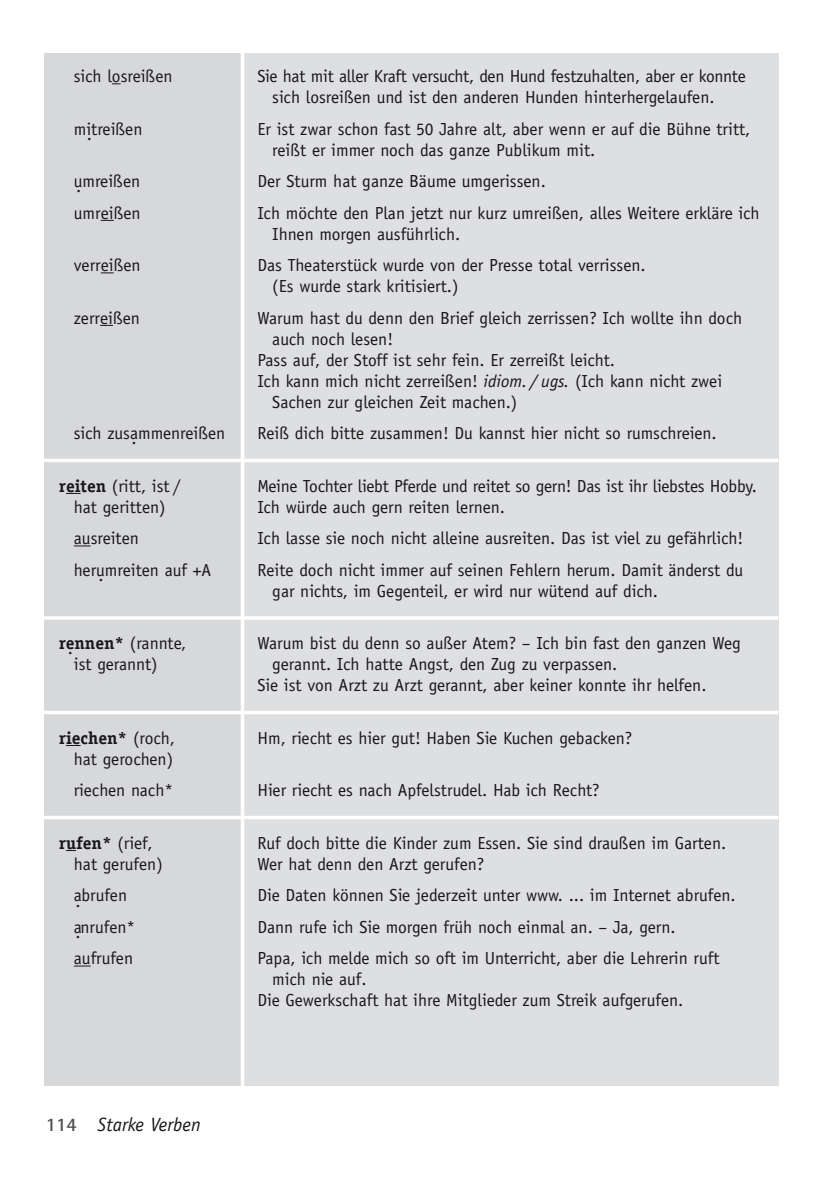
<style>
.page{position:relative;width:822px;height:1178px;background:#fff}
.page>*{position:absolute;margin:0;border:0;box-sizing:border-box;transform-origin:0 0}
.t1{font:italic 19.25px "Officina Sans";color:#1a171b}
.t2{font:17.5px/21px "Officina Sans";color:#1a171b}
.t3{font:700 17.5px "Officina Serif";color:#1a171b}
.s1{font-style:italic}
.s2{font-family:"Officina Serif";font-weight:700}
.s3{font-family:"Officina Serif"}
.s4{font-family:"Officina Sans";font-weight:400}
.s5{font-family:"Rotis Sans Serif";font-weight:700;font-style:normal;color:#4f4f51}
</style>
<div class="page">
<div style="left:44px;top:53px;width:734px;height:1032px;background:#d7d8d9"></div>
<div style="left:243px;top:53px;width:535px;height:1032px;background:#dedfe0"></div>
<hr style="left:241px;top:46px;width:3px;height:1103px;background:#fff">
<svg style="left:101px;top:220px;width:13px;height:1px"></svg>
<svg style="left:101px;top:272px;width:13px;height:1px"></svg>
<svg style="left:100px;top:325px;width:13px;height:1px"></svg>
<hr style="left:44px;top:459px;width:734px;height:3px;background:#fff">
<svg style="left:66px;top:493px;width:15px;height:1px"></svg>
<svg style="left:74px;top:545px;width:17px;height:1px"></svg>
<hr style="left:44px;top:616px;width:734px;height:4px;background:#fff">
<hr style="left:44px;top:711px;width:734px;height:3px;background:#fff">
<svg style="left:66px;top:745px;width:15px;height:1px"></svg>
<hr style="left:44px;top:816px;width:734px;height:3px;background:#fff">
<svg style="left:74px;top:965px;width:17px;height:1px"></svg>
<p class="t2" style="left:74px;top:67px;width:100px">sich losreißen</p>
<p class="t2" style="left:272px;top:67px;width:475px;text-indent:-15px">Sie hat mit aller Kraft versucht, den Hund festzuhalten, aber er konnte sich losreißen und ist den anderen Hunden hinterhergelaufen.</p>
<p class="t2" style="left:74px;top:120px;width:70px">mi.treißen</p>
<p class="t2" style="left:272px;top:120px;width:480px;text-indent:-15px">Er ist zwar schon fast 50 Jahre alt, aber wenn er auf die Bühne tritt, reißt er immer noch das ganze Publikum mit.</p>
<p class="t2" style="left:74px;top:172px;width:68px">u.mreißen</p>
<p class="t2" style="left:257px;top:172px;width:290px">Der Sturm hat ganze Bäume umgerissen.</p>
<p class="t2" style="left:74px;top:204px;width:68px">umreißen</p>
<p class="t2" style="left:272px;top:204px;width:489px;text-indent:-15px">Ich möchte den Plan jetzt nur kurz umreißen, alles Weitere erkläre ich<br>Ihnen morgen ausführlich.</p>
<p class="t2" style="left:74px;top:256px;width:68px">verreißen</p>
<p class="t2" style="left:272px;top:256px;width:375px;text-indent:-15px">Das Theaterstück wurde von der Presse total verrissen. (Es wurde stark kritisiert.)</p>
<p class="t2" style="left:74px;top:309px;width:68px">zerreißen</p>
<p class="t2" style="left:257px;top:309px;width:486px">Warum hast du denn den Brief gleich zerrissen? Ich wollte ihn doch</p>
<p class="t2" style="left:272px;top:330px;width:122px">auch noch lesen!</p>
<p class="t2" style="left:257px;top:351px;width:359px">Pass auf, der Stoff ist sehr fein. Er zerreißt leicht.</p>
<p class="t2" style="left:257px;top:372px;width:466px">Ich kann mich nicht zerreißen! <span class="s1">idiom. / ugs.</span> (Ich kann nicht zwei</p>
<p class="t2" style="left:272px;top:393px;width:247px">Sachen zur gleichen Zeit machen.)</p>
<p class="t2" style="left:74px;top:424px;width:153px">sich zusa.mmenreißen</p>
<p class="t2" style="left:257px;top:424px;width:461px">Reiß dich bitte zusammen! Du kannst hier nicht so rumschreien.</p>
<p class="t2" style="left:59px;top:477px;width:123px"><span class="s2">reiten</span> (ritt, ist /</p>
<p class="t2" style="left:257px;top:477px;width:501px">Meine Tochter liebt Pferde und reitet so gern! Das ist ihr liebstes Hobby.</p>
<p class="t2" style="left:74px;top:498px;width:93px">hat geritten)</p>
<p class="t2" style="left:257px;top:498px;width:249px">Ich würde auch gern reiten lernen.</p>
<p class="t2" style="left:74px;top:529px;width:67px">ausreiten</p>
<p class="t2" style="left:257px;top:529px;width:487px">Ich lasse sie noch nicht alleine ausreiten. Das ist viel zu gefährlich!</p>
<p class="t2" style="left:74px;top:561px;width:139px">heru.mreiten auf +A</p>
<p class="t2" style="left:272px;top:561px;width:472px;text-indent:-15px">Reite doch nicht immer auf seinen Fehlern herum. Damit änderst du gar nichts, im Gegenteil, er wird nur wütend auf dich.</p>
<p class="t2" style="left:59px;top:634px;width:129px"><span class="s2">re</span><span class="s3">.</span><span class="s2">nnen*</span> (rannte,</p>
<p class="t2" style="left:257px;top:634px;width:485px">Warum bist du denn so außer Atem? – Ich bin fast den ganzen Weg</p>
<p class="t2" style="left:74px;top:655px;width:85px">ist gerannt)</p>
<p class="t2" style="left:257px;top:655px;width:451px;text-indent:15px">gerannt. Ich hatte Angst, den Zug zu verpassen.<br>Sie ist von Arzt zu Arzt gerannt, aber keiner konnte ihr helfen.</p>
<p class="t3" style="left:59px;top:731px;width:118px">riechen* <span class="s4">(roch,</span></p>
<p class="t2" style="left:257px;top:729px;width:376px">Hm, riecht es hier gut! Haben Sie Kuchen gebacken?</p>
<p class="t2" style="left:74px;top:744px;width:101px;line-height:31.5px">hat gerochen) riechen nach*</p>
<p class="t2" style="left:257px;top:781px;width:344px">Hier riecht es nach Apfelstrudel. Hab ich Recht?</p>
<p class="t3" style="left:59px;top:836px;width:95px">rufen* <span class="s4">(rief,</span></p>
<p class="t2" style="left:257px;top:834px;width:470px">Ruf doch bitte die Kinder zum Essen. Sie sind draußen im Garten.</p>
<p class="t2" style="left:74px;top:855px;width:90px">hat gerufen)</p>
<p class="t2" style="left:257px;top:855px;width:228px">Wer hat denn den Arzt gerufen?</p>
<p class="t2" style="left:74px;top:886px;width:55px">a.brufen</p>
<p class="t2" style="left:257px;top:886px;width:480px">Die Daten können Sie jederzeit unter www. ... im Internet abrufen.</p>
<p class="t2" style="left:74px;top:918px;width:63px">a.nrufen*</p>
<p class="t2" style="left:257px;top:918px;width:420px">Dann rufe ich Sie morgen früh noch einmal an. – Ja, gern.</p>
<p class="t2" style="left:74px;top:949px;width:61px">aufrufen</p>
<p class="t2" style="left:257px;top:949px;width:464px">Papa, ich melde mich so oft im Unterricht, aber die Lehrerin ruft</p>
<p class="t2" style="left:272px;top:970px;width:96px">mich nie auf.</p>
<p class="t2" style="left:257px;top:991px;width:427px">Die Gewerkschaft hat ihre Mitglieder zum Streik aufgerufen.</p>
<p class="t1" style="left:46px;top:1117px;width:156px"><span class="s5">114</span> Starke Verben</p>
</div>
